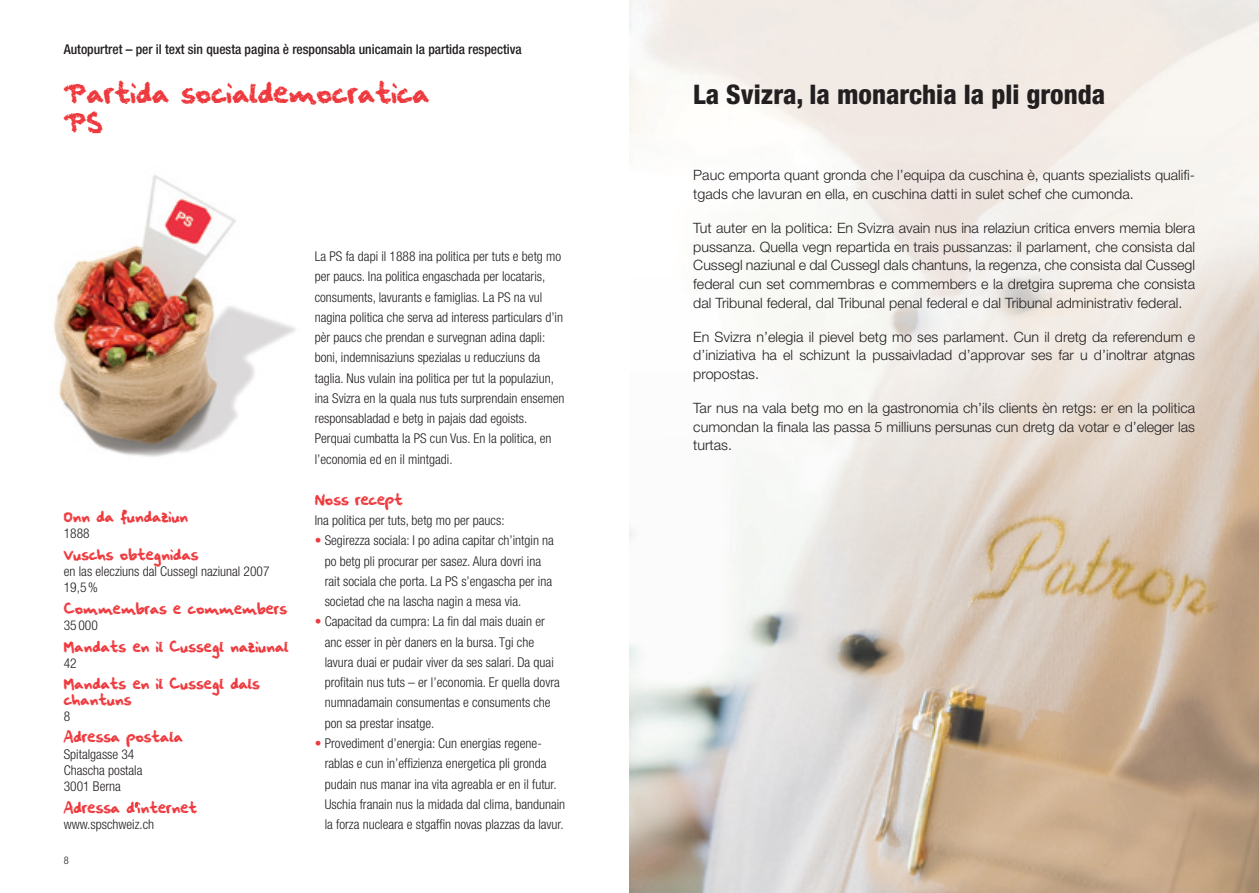
<style>
.page{position:relative;width:1259px;height:893px;background:#fff}
.page>*{position:absolute;margin:0;border:0;box-sizing:border-box;transform-origin:0 0}
.t1{font:800 condensed 27px "Helvetica Neue LT Std";color:#231f20}
.t2{font:23.85px/28.7px "squeakychalksound";color:#ee3a3e}
.t3{font:300 14.25px/18.8px "Helvetica Neue LT Std";color:#231f20;text-align:justify}
.t4{font:300 condensed 13.5px/20.2px "Helvetica Neue LT Std";color:#231f20}
.t5{font:500 condensed 13.5px "Helvetica Neue LT Std";color:#231f20}
.t6{font:12.75px/15.3px "squeakychalksound";color:#ee3a3e}
.t7{font:300 condensed 10.5px "Helvetica Neue LT Std";color:#231f20}
.s1{font-family:"Chalkduster"}
.s2{color:#ee3a3e}
</style>
<div class="page">
<svg style="left:135px;top:802px;width:3px;height:5px"></svg>
<img style="left:629px;top:0;width:630px;height:893px">
<img style="left:53px;top:175px;width:243px;height:282px">
<p class="t5" style="left:64px;top:41px;width:459px">Autopurtret – per il text sin questa pagina è responsabla unicamain la partida respectiva</p>
<h2 class="t2" style="left:64px;top:80px;width:367px">Partida socialdemocratica<br>PS</h2>
<p class="t6" style="left:64px;top:510px;width:126px">Onn da fundaziun</p>
<p class="t4" style="left:64px;top:523px;width:27px">1888</p>
<p class="t6" style="left:64px;top:548px;width:136px">Vuschs obtegnidas</p>
<p class="t4" style="left:64px;top:561px;width:207px">en las elecziuns dal Cussegl naziunal 2007</p>
<p class="t4" style="left:64px;top:577px;width:36px">19,5 %</p>
<p class="t6" style="left:64px;top:602px;width:225px">Commembras e commembers</p>
<p class="t4" style="left:64px;top:615px;width:36px">35 000</p>
<p class="t6" style="left:64px;top:640px;width:226px">Mandats en il Cussegl naziunal</p>
<p class="t4" style="left:64px;top:653px;width:14px">42</p>
<p class="t6" style="left:64px;top:677px;width:198px">Mandats en il Cussegl dals chantuns</p>
<p class="t4" style="left:64px;top:706px;width:8px">8</p>
<p class="t6" style="left:64px;top:730px;width:121px">Adressa postala</p>
<p class="t4" style="left:64px;top:744px;width:72px">Spitalgasse 34</p>
<p class="t4" style="left:64px;top:760px;width:80px">Chascha postala</p>
<p class="t4" style="left:64px;top:776px;width:59px">3001 Berna</p>
<p class="t6" style="left:64px;top:801px;width:135px">Adressa d<span class="s1">'</span>internet</p>
<p class="t4" style="left:64px;top:814px;width:92px">www.spschweiz.ch</p>
<p class="t7" style="left:64px;top:855px;width:7px">8</p>
<p class="t4" style="left:315px;top:246px;width:251px">La PS fa dapi il 1888 ina politica per tuts e betg mo per paucs. Ina politica engaschada per locataris, consuments, lavurants e famiglias. La PS na vul nagina politica che serva ad interess particulars d’in pèr paucs che prendan e survegnan adina dapli: boni, indemnisaziuns spezialas u reducziuns da taglia. Nus vulain ina politica per tut la populaziun, ina Svizra en la quala nus tuts surprendain ensemen responsabladad e betg in pajais dad egoists.<br>Perquai cumbatta la PS cun Vus. En la politica, en l’economia ed en il mintgadi.</p>
<h3 class="t6" style="left:315px;top:493px;width:90px">Noss recept</h3>
<p class="t4" style="left:315px;top:510px;width:191px">Ina politica per tuts, betg mo per paucs:</p>
<p class="t4" style="left:325px;top:530px;width:231px;text-indent:-10px"><span class="s2">•</span> Segirezza sociala: I po adina capitar ch’intgin na po betg pli procurar per sasez. Alura dovri ina rait sociala che porta. La PS s’engascha per ina societad che na lascha nagin a mesa via.</p>
<p class="t4" style="left:325px;top:611px;width:237px;text-indent:-10px"><span class="s2">•</span> Capacitad da cumpra: La fin dal mais duain er anc esser in pèr daners en la bursa. Tgi che lavura duai er pudair viver da ses salari. Da quai profitain nus tuts – er l’economia. Er quella dovra numnadamain consumentas e consuments che pon sa prestar insatge.</p>
<p class="t4" style="left:325px;top:733px;width:242px;text-indent:-10px"><span class="s2">•</span> Provediment d’energia: Cun energias regene&shy;rablas e cun in’effizienza energetica pli gronda pudain nus manar ina vita agreabla er en il futur.<br>Uschia franain nus la midada dal clima, bandunain la forza nucleara e stgaffin novas plazzas da lavur.</p>
<h2 class="t1" style="left:693px;top:78px;width:413px">La Svizra, la monarchia la pli gronda</h2>
<p class="t3" style="left:693px;top:166px;width:503px">Pauc emporta quant gronda che l’equipa da cuschina è, quants spezialists qualifi&shy;tgads che lavuran en ella, en cuschina datti in sulet schef che cumonda.</p>
<p class="t3" style="left:693px;top:218px;width:503px">Tut auter en la politica: En Svizra avain nus ina relaziun critica envers memia blera pussanza. Quella vegn repartida en trais pussanzas: il parlament, che consista dal Cussegl naziunal e dal Cussegl dals chantuns, la regenza, che consista dal Cussegl federal cun set commembras e commembers e la dretgira suprema che consista dal Tribunal federal, dal Tribunal penal federal e dal Tribunal administrativ federal.</p>
<p class="t3" style="left:693px;top:327px;width:503px">En Svizra n’elegia il pievel betg mo ses parlament. Cun il dretg da referendum e d’iniziativa ha el schizunt la pussaivladad d’approvar ses far u d’inoltrar atgnas propostas.</p>
<p class="t3" style="left:693px;top:398px;width:503px">Tar nus na vala betg mo en la gastronomia ch’ils clients èn retgs: er en la politica cumondan la finala las passa 5 milliuns persunas cun dretg da votar e d’eleger las turtas.</p>
</div>
